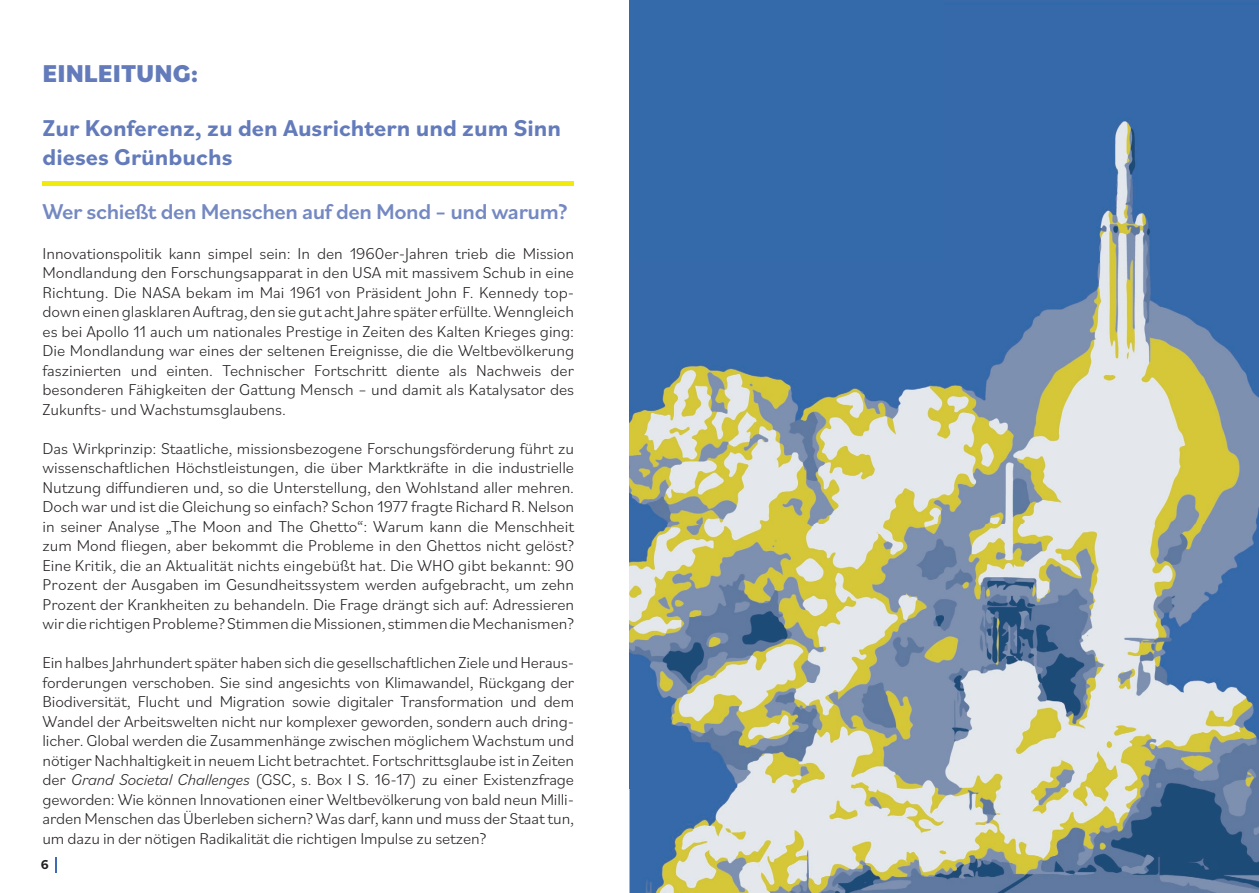
<style>
.page{position:relative;width:1259px;height:893px;background:#fff}
.page>*{position:absolute;margin:0;border:0;box-sizing:border-box;transform-origin:0 0}
.t1{font:800 25.5px "Bilo";color:#637bbb}
.t2{font:700 24px/28.8px "Bilo";color:#637bbb}
.t3{font:500 22.5px "Bilo";letter-spacing:-.02em;color:#7488c2}
.t4{font:300 16.5px/19.5px "Bilo";letter-spacing:-.005em;color:#231f20;text-align:justify}
.t5{font:700 13.5px "Bilo";color:#231f20}
.s1{font-style:italic}
</style>
<div class="page">
<svg style="left:55px;top:857px;width:2px;height:15px"></svg>
<img style="left:629px;top:0;width:630px;height:893px">
<svg style="left:1211px;top:860px;width:6px;height:9px"></svg>
<svg style="left:1202px;top:857px;width:2px;height:15px"></svg>
<div style="left:43px;top:181px;width:531px;height:5px;background:#f0ea0d"></div>
<h1 class="t1" style="left:43px;top:56px;width:157px">EINLEITUNG:</h1>
<h2 class="t2" style="left:43px;top:113px;width:520px">Zur Konferenz, zu den Ausrichtern und zum Sinn dieses Grünbuchs</h2>
<h3 class="t3" style="left:43px;top:196px;width:527px">Wer schießt den Menschen auf den Mond – und warum?</h3>
<p class="t4" style="left:43px;top:243px;width:533px">Innovationspolitik kann simpel sein: In den 1960er-Jahren trieb die Mission Mondlandung den Forschungsapparat in den USA mit massivem Schub in eine Richtung. Die NASA bekam im Mai 1961 von Präsident John F. Kennedy top&shy;down einen glasklaren Auftrag, den sie gut acht Jahre später erfüllte. Wenngleich es bei Apollo 11 auch um nationales Prestige in Zeiten des Kalten Krieges ging:<br>Die Mondlandung war eines der seltenen Ereignisse, die die Weltbevölkerung faszinierten und einten. Technischer Fortschritt diente als Nachweis der besonderen Fähigkeiten der Gattung Mensch – und damit als Katalysator des Zukunfts- und Wachstumsglaubens.</p>
<p class="t4" style="left:43px;top:438px;width:533px">Das Wirkprinzip: Staatliche, missionsbezogene Forschungsförderung führt zu wissenschaftlichen Höchstleistungen, die über Marktkräfte in die industrielle Nutzung diffundieren und, so die Unterstellung, den Wohlstand aller mehren.<br>Doch war und ist die Gleichung so einfach? Schon 1977 fragte Richard R. Nelson in seiner Analyse „The Moon and The Ghetto“: Warum kann die Menschheit zum Mond fliegen, aber bekommt die Probleme in den Ghettos nicht gelöst?<br>Eine Kritik, die an Aktualität nichts eingebüßt hat. Die WHO gibt bekannt: 90<br>Prozent der Ausgaben im Gesundheitssystem werden aufgebracht, um zehn Prozent der Krankheiten zu behandeln. Die Frage drängt sich auf: Adressieren wir die richtigen Probleme? Stimmen die Missionen, stimmen die Mechanismen?</p>
<p class="t4" style="left:43px;top:652px;width:533px">Ein halbes Jahrhundert später haben sich die gesellschaftlichen Ziele und Heraus&shy;forderungen verschoben. Sie sind angesichts von Klimawandel, Rückgang der Biodiversität, Flucht und Migration sowie digitaler Transformation und dem Wandel der Arbeitswelten nicht nur komplexer geworden, sondern auch dring&shy;licher. Global werden die Zusammenhänge zwischen möglichem Wachstum und nötiger Nachhaltigkeit in neuem Licht betrachtet. Fortschrittsglaube ist in Zeiten der <span class="s1">Grand Societal Challenges</span> (GSC, s. Box I S. 16-17) zu einer Existenzfrage geworden: Wie können Innovationen einer Weltbevölkerung von bald neun Milli&shy;arden Menschen das Überleben sichern? Was darf, kann und muss der Staat tun, um dazu in der nötigen Radikalität die richtigen Impulse zu setzen?</p>
<p class="t5" style="left:41px;top:855px;width:9px">6</p>
</div>
